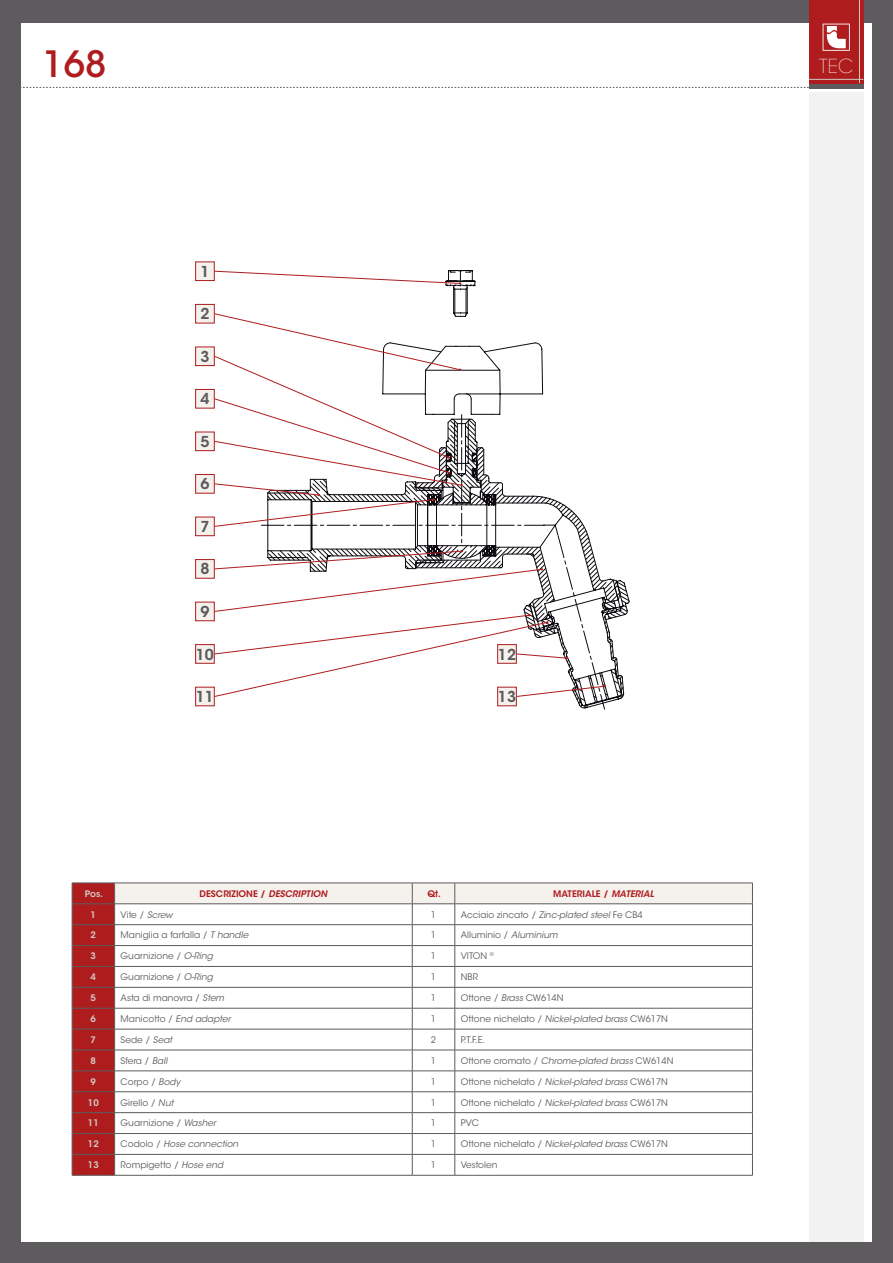
<style>
.page{position:relative;width:893px;height:1263px;background:#5d5b5e}
.page>*{position:absolute;margin:0;border:0;box-sizing:border-box;transform-origin:0 0}
.t1{font:500 36px "ITC Avant Garde Std";color:#af1c1e}
.t2{font:200 19.2px "ITC Avant Garde Std";color:#f5f2ee}
.t3{font:600 15px "ITC Avant Garde Std";color:#5d5b5e}
.t4{font:9px "ITC Avant Garde Std";color:#5d5b5e}
.t5{font:600 9px "ITC Avant Garde Std";color:#af1c1e}
.t6{font:600 9px "ITC Avant Garde Std";color:#d0c9c0}
.t7{font:italic 9px "ITC Avant Garde Std";color:#5d5b5e}
.s1{font-style:italic}
.s2{font-style:normal}
</style>
<div class="page">
<div style="left:21px;top:23px;width:851px;height:1219px;background:#fff"></div>
<div style="left:809px;top:0;width:54px;height:83px;background:#af1c1e"></div>
<svg style="left:823px;top:24px;width:27px;height:27px"></svg>
<hr style="left:809px;top:79px;width:54px;height:1px;background:#d0c9c0">
<hr style="left:859px;top:0;width:1px;height:83px;background:#d0c9c0">
<hr style="left:809px;top:84px;width:54px;height:4px;background:#5d5b5e">
<div style="left:809px;top:93px;width:54px;height:1149px;background:#f2f2f3"></div>
<svg style="left:21px;top:87px;width:788px;height:1px"></svg>
<svg style="left:72px;top:883px;width:681px;height:292px"></svg>
<hr style="left:72px;top:1175px;width:43px;height:1px;background:#5d5b5e">
<hr style="left:115px;top:1175px;width:297px;height:1px;background:#5d5b5e">
<hr style="left:412px;top:1175px;width:43px;height:1px;background:#5d5b5e">
<hr style="left:455px;top:1175px;width:298px;height:1px;background:#5d5b5e">
<svg style="left:214px;top:270px;width:257px;height:15px"></svg>
<div style="left:196px;top:262px;width:18px;height:19px;background:#f5f2ee"></div>
<div style="left:195px;top:262px;width:20px;height:19px;border:1px solid #af1c1e"></div>
<div style="left:196px;top:304px;width:18px;height:19px;background:#f5f2ee"></div>
<div style="left:195px;top:304px;width:20px;height:19px;border:1px solid #af1c1e"></div>
<div style="left:196px;top:347px;width:18px;height:19px;background:#f5f2ee"></div>
<div style="left:195px;top:347px;width:20px;height:19px;border:1px solid #af1c1e"></div>
<div style="left:196px;top:389px;width:18px;height:19px;background:#f5f2ee"></div>
<div style="left:195px;top:389px;width:20px;height:19px;border:1px solid #af1c1e"></div>
<div style="left:196px;top:432px;width:18px;height:19px;background:#f5f2ee"></div>
<div style="left:195px;top:432px;width:20px;height:19px;border:1px solid #af1c1e"></div>
<div style="left:196px;top:474px;width:18px;height:19px;background:#f5f2ee"></div>
<div style="left:195px;top:474px;width:20px;height:19px;border:1px solid #af1c1e"></div>
<div style="left:196px;top:517px;width:18px;height:19px;background:#f5f2ee"></div>
<div style="left:195px;top:517px;width:20px;height:19px;border:1px solid #af1c1e"></div>
<div style="left:196px;top:560px;width:18px;height:18px;background:#f5f2ee"></div>
<div style="left:195px;top:559px;width:20px;height:19px;border:1px solid #af1c1e"></div>
<div style="left:196px;top:602px;width:18px;height:19px;background:#f5f2ee"></div>
<div style="left:195px;top:602px;width:20px;height:19px;border:1px solid #af1c1e"></div>
<div style="left:196px;top:645px;width:18px;height:18px;background:#f5f2ee"></div>
<div style="left:195px;top:644px;width:20px;height:20px;border:1px solid #af1c1e"></div>
<div style="left:196px;top:687px;width:18px;height:19px;background:#f5f2ee"></div>
<div style="left:195px;top:687px;width:20px;height:19px;border:1px solid #af1c1e"></div>
<svg style="left:214px;top:313px;width:415px;height:396px"></svg>
<div style="left:498px;top:687px;width:18px;height:19px;background:#f5f2ee"></div>
<div style="left:497px;top:687px;width:20px;height:19px;border:1px solid #af1c1e"></div>
<p class="t1" style="left:43px;top:41px;width:65px">168</p>
<h2 class="t2" style="left:819px;top:55px;width:36px">TEC</h2>
<p class="t3" style="left:200px;top:262px;width:11px">1</p>
<p class="t3" style="left:200px;top:304px;width:11px">2</p>
<p class="t3" style="left:200px;top:347px;width:11px">3</p>
<p class="t3" style="left:200px;top:389px;width:11px">4</p>
<p class="t3" style="left:200px;top:432px;width:11px">5</p>
<p class="t3" style="left:200px;top:474px;width:11px">6</p>
<p class="t3" style="left:200px;top:517px;width:11px">7</p>
<p class="t3" style="left:200px;top:559px;width:11px">8</p>
<p class="t3" style="left:200px;top:602px;width:11px">9</p>
<p class="t3" style="left:196px;top:644px;width:20px">10</p>
<p class="t3" style="left:498px;top:644px;width:20px">12</p>
<p class="t3" style="left:196px;top:687px;width:20px">11</p>
<p class="t3" style="left:498px;top:687px;width:20px">13</p>
<p class="t6" style="left:85px;top:888px;width:20px">Pos.</p>
<p class="t5" style="left:200px;top:888px;width:129px">DESCRIZIONE / <span class="s1">DESCRIPTION</span></p>
<p class="t5" style="left:427px;top:888px;width:15px">Qt.</p>
<p class="t5" style="left:553px;top:888px;width:102px">MATERIALE / <span class="s1">MATERIAL</span></p>
<p class="t6" style="left:91px;top:908px;width:7px">1</p>
<p class="t4" style="left:121px;top:909px;width:54px">Vite / <span class="s1">Screw</span></p>
<p class="t4" style="left:431px;top:909px;width:7px">1</p>
<p class="t4" style="left:461px;top:909px;width:184px">Acciaio zincato / <span class="s1">Zinc-plated steel</span> Fe CB4</p>
<p class="t6" style="left:91px;top:929px;width:7px">2</p>
<p class="t4" style="left:121px;top:930px;width:129px">Maniglia a farfalla / <span class="s1">T handle</span></p>
<p class="t4" style="left:431px;top:930px;width:7px">1</p>
<p class="t4" style="left:461px;top:930px;width:98px">Alluminio / <span class="s1">Aluminium</span></p>
<p class="t6" style="left:91px;top:950px;width:7px">3</p>
<p class="t4" style="left:121px;top:951px;width:94px">Guarnizione / <span class="s1">O-Ring</span></p>
<p class="t4" style="left:431px;top:951px;width:7px">1</p>
<p class="t4" style="left:461px;top:951px;width:35px">VITON <sup>®</sup></p>
<p class="t6" style="left:91px;top:971px;width:7px">4</p>
<p class="t4" style="left:121px;top:971px;width:94px">Guarnizione / <span class="s1">O-Ring</span></p>
<p class="t4" style="left:431px;top:971px;width:7px">1</p>
<p class="t4" style="left:461px;top:971px;width:19px">NBR</p>
<p class="t6" style="left:91px;top:992px;width:7px">5</p>
<p class="t4" style="left:121px;top:992px;width:105px">Asta di manovra / <span class="s1">Stem</span></p>
<p class="t4" style="left:431px;top:992px;width:7px">1</p>
<p class="t4" style="left:461px;top:992px;width:104px">Ottone / <span class="s1">Brass</span> CW614N</p>
<p class="t6" style="left:91px;top:1013px;width:7px">6</p>
<p class="t4" style="left:121px;top:1013px;width:112px">Manicotto / <span class="s1">End adapter</span></p>
<p class="t4" style="left:431px;top:1013px;width:7px">1</p>
<p class="t4" style="left:461px;top:1013px;width:209px">Ottone nichelato / <span class="s1">Nickel-plated brass</span> CW617N</p>
<p class="t6" style="left:91px;top:1034px;width:7px">7</p>
<p class="t4" style="left:121px;top:1034px;width:53px">Sede / <span class="s1">Seat</span></p>
<p class="t4" style="left:431px;top:1034px;width:7px">2</p>
<p class="t4" style="left:461px;top:1034px;width:26px">P.T.F.E.</p>
<p class="t6" style="left:91px;top:1055px;width:7px">8</p>
<p class="t4" style="left:121px;top:1055px;width:48px">Sfera / <span class="s1">Ball</span></p>
<p class="t4" style="left:431px;top:1055px;width:7px">1</p>
<p class="t4" style="left:461px;top:1055px;width:214px">Ottone cromato / <span class="s1">Chrome-plated brass</span> CW614N</p>
<p class="t6" style="left:91px;top:1076px;width:7px">9</p>
<p class="t4" style="left:121px;top:1076px;width:61px">Corpo / <span class="s1">Body</span></p>
<p class="t4" style="left:431px;top:1076px;width:7px">1</p>
<p class="t4" style="left:461px;top:1076px;width:209px">Ottone nichelato / <span class="s1">Nickel-plated brass</span> CW617N</p>
<p class="t6" style="left:88px;top:1096px;width:12px">10</p>
<p class="t4" style="left:121px;top:1097px;width:54px">Girello / <span class="s1">Nut</span></p>
<p class="t4" style="left:431px;top:1097px;width:7px">1</p>
<p class="t4" style="left:461px;top:1097px;width:209px">Ottone nichelato / <span class="s1">Nickel-plated brass</span> CW617N</p>
<p class="t6" style="left:88px;top:1117px;width:12px">11</p>
<p class="t4" style="left:121px;top:1118px;width:97px">Guarnizione / <span class="s1">Washer</span></p>
<p class="t4" style="left:431px;top:1118px;width:7px">1</p>
<p class="t4" style="left:461px;top:1118px;width:20px">PVC</p>
<p class="t6" style="left:88px;top:1138px;width:12px">12</p>
<p class="t7" style="left:121px;top:1138px;width:119px"><span class="s2">Codolo /</span> Hose connection</p>
<p class="t4" style="left:431px;top:1138px;width:7px">1</p>
<p class="t4" style="left:461px;top:1138px;width:209px">Ottone nichelato / <span class="s1">Nickel-plated brass</span> CW617N</p>
<p class="t6" style="left:88px;top:1159px;width:12px">13</p>
<p class="t4" style="left:121px;top:1159px;width:104px">Rompigetto / <span class="s1">Hose end</span></p>
<p class="t4" style="left:431px;top:1159px;width:7px">1</p>
<p class="t4" style="left:461px;top:1159px;width:38px">Vestolen</p>
</div>
